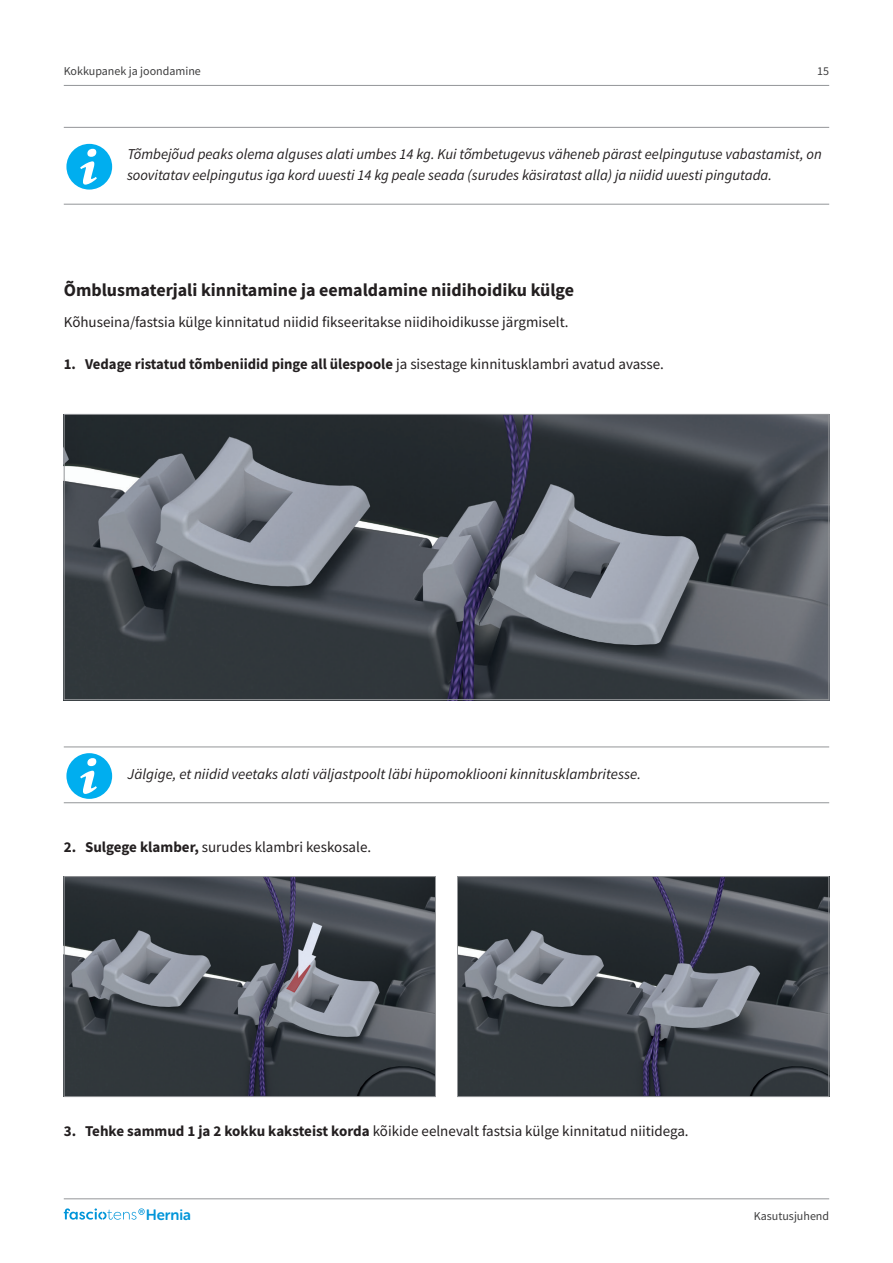
<style>
.page{position:relative;width:893px;height:1263px;background:#fff}
.page>*{position:absolute;margin:0;border:0;box-sizing:border-box;transform-origin:0 0}
.Head_2{font:700 18px "Source Sans Pro";color:#231f20}
.Info{font:italic 15px/21px "Source Sans Pro";color:#231f20}
.Fliesstext{font:15px "Source Sans Pro";color:#231f20}
.Fliesstext-2{font:700 15px "Source Sans Pro";color:#231f20}
.t1{font:15px "Museo Sans Rounded 700";color:#0095d9}
.Fliesstext-3{font:12px "Source Sans Pro";color:#3e3e3f}
.s1{font-weight:400}
.s2{font-weight:700}
</style>
<div class="page">
<hr style="left:64px;top:85px;width:765px;height:1px;background:#939598">
<hr style="left:64px;top:1198px;width:765px;height:1px;background:#939598">
<svg style="left:64px;top:1208px;width:81px;height:12px"></svg>
<hr style="left:64px;top:204px;width:765px;height:1px;background:#939598">
<hr style="left:64px;top:127px;width:765px;height:1px;background:#939598">
<div style="left:66px;top:144px;width:46px;height:46px;background:#00aeef;border-radius:50%"></div>
<div style="left:87px;top:149px;width:9px;height:8px;background:#fff;border-radius:4px"></div>
<svg style="left:80px;top:161px;width:17px;height:24px"></svg>
<img style="left:66px;top:416px;width:761px;height:282px">
<img style="left:66px;top:878px;width:368px;height:217px">
<div style="left:64px;top:876px;width:372px;height:221px;border:1px solid #939598"></div>
<img style="left:459px;top:878px;width:368px;height:217px">
<div style="left:457px;top:876px;width:372px;height:221px;border:1px solid #939598"></div>
<hr style="left:64px;top:802px;width:765px;height:1px;background:#939598">
<hr style="left:64px;top:747px;width:765px;height:1px;background:#939598">
<div style="left:66px;top:753px;width:46px;height:46px;background:#00aeef;border-radius:50%"></div>
<div style="left:87px;top:758px;width:9px;height:8px;background:#fff;border-radius:4px"></div>
<svg style="left:80px;top:771px;width:17px;height:23px"></svg>
<p class="Fliesstext-3" style="left:64px;top:63px;width:139px">Kokkupanek ja joondamine</p>
<p class="Fliesstext-3" style="left:817px;top:63px;width:13px">15</p>
<p class="Info" style="left:127px;top:143px;width:696px">Tõmbejõud peaks olema alguses alati umbes 14 kg. Kui tõmbetugevus väheneb pärast eelpingutuse vabastamist, on soovitatav eelpingutus iga kord uuesti 14 kg peale seada (surudes käsiratast alla) ja niidid uuesti pingutada.</p>
<p class="Head_2" style="left:64px;top:277px;width:512px">Õmblusmaterjali kinnitamine ja eemaldamine niidihoidiku külge</p>
<p class="Fliesstext" style="left:64px;top:312px;width:506px">Kõhuseina/fastsia külge kinnitatud niidid fikseeritakse niidihoidikusse järgmiselt.</p>
<p class="Fliesstext-2" style="left:64px;top:354px;width:602px">1. Vedage ristatud tõmbeniidid pinge all ülespoole <span class="s1">ja sisestage kinnitusklambri avatud avasse.</span></p>
<p class="Info" style="left:128px;top:763px;width:515px">Jälgige, et niidid veetaks alati väljastpoolt läbi hüpomokliooni kinnitusklambritesse.</p>
<p class="Fliesstext" style="left:64px;top:837px;width:309px"><span class="s2">2. Sulgege klamber,</span> surudes klambri keskosale.</p>
<p class="Fliesstext" style="left:64px;top:1121px;width:626px"><span class="s2">3. Tehke sammud 1 ja 2 kokku kaksteist korda</span> kõikide eelnevalt fastsia külge kinnitatud niitidega.</p>
<p class="t1" style="left:146px;top:1206px;width:47px">Hernia</p>
<p class="Fliesstext-3" style="left:754px;top:1208px;width:77px">Kasutusjuhend</p>
</div>
